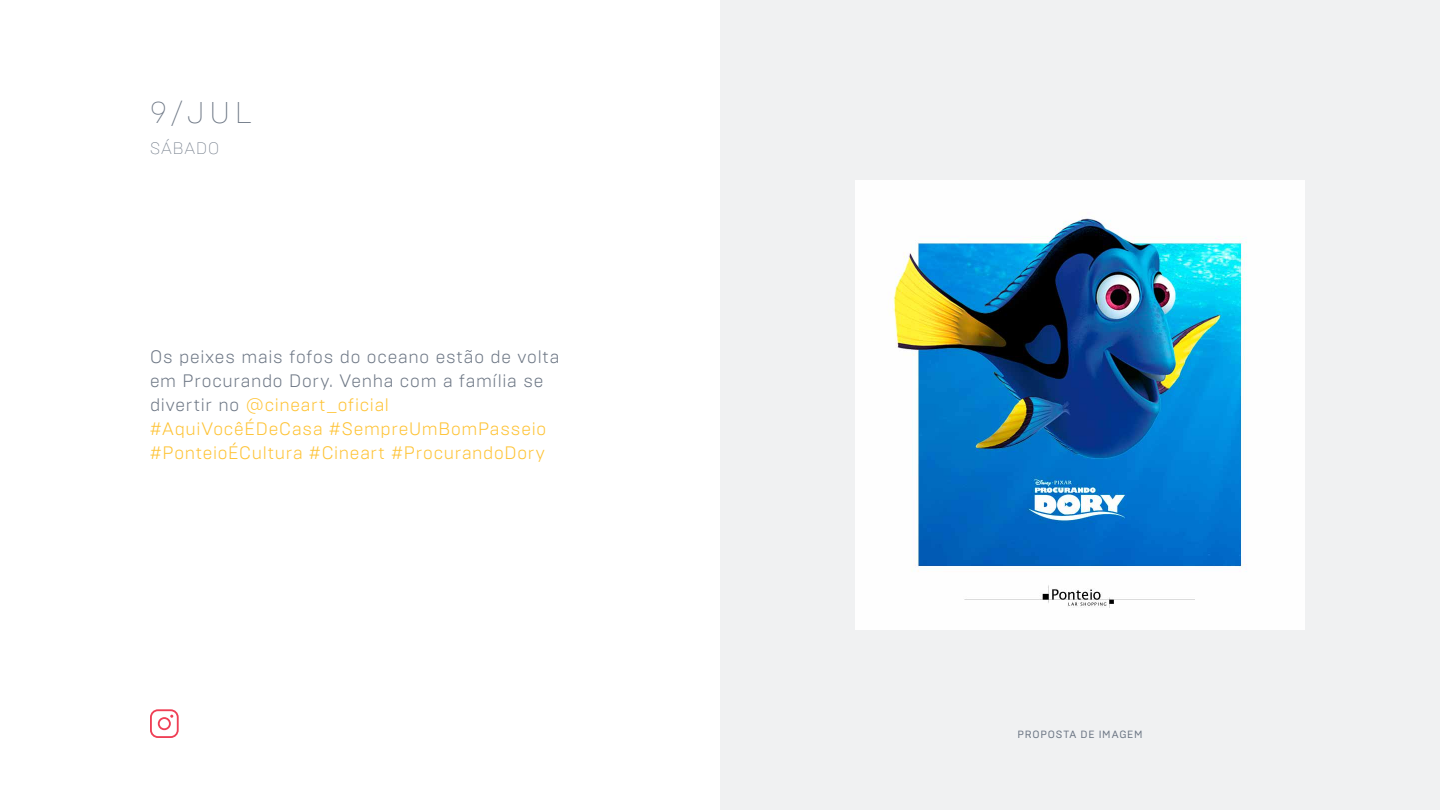
<style>
.page{position:relative;width:1440px;height:810px;background:#fff}
.page>*{position:absolute;margin:0;border:0;box-sizing:border-box;transform-origin:0 0}
.t1{font:200 30px "Brutal Type";color:#6c7684}
.t2{font:300 18px/24px "Brutal Type";letter-spacing:.04em;color:#fec232}
.t3{font:200 16.5px "Brutal Type";letter-spacing:.06em;color:#6c7684}
.t4{font:10.5px "Brutal Type";letter-spacing:.075em;color:#6c7684}
.s1{color:#6c7684}
</style>
<div class="page">
<div style="left:720px;top:0;width:720px;height:810px;background:#f0f1f2"></div>
<img style="left:855px;top:180px;width:450px;height:450px">
<svg style="left:150px;top:709px;width:29px;height:29px"></svg>
<h1 class="t1" style="left:150px;top:95px;width:103px">9/JUL</h1>
<p class="t3" style="left:150px;top:139px;width:71px">SÁBADO</p>
<p class="t2" style="left:150px;top:344px;width:411px"><span class="s1">Os peixes mais fofos do oceano estão de volta em Procurando Dory. Venha com a família se divertir no</span> @cineart_oficial #AquiVocêÉDeCasa #SempreUmBomPasseio #PonteioÉCultura #Cineart #ProcurandoDory</p>
<p class="t4" style="left:1017px;top:728px;width:39px">PROPOSTA</p>
<p class="t4" style="left:1081px;top:728px;width:64px">DE IMAGEM</p>
</div>
